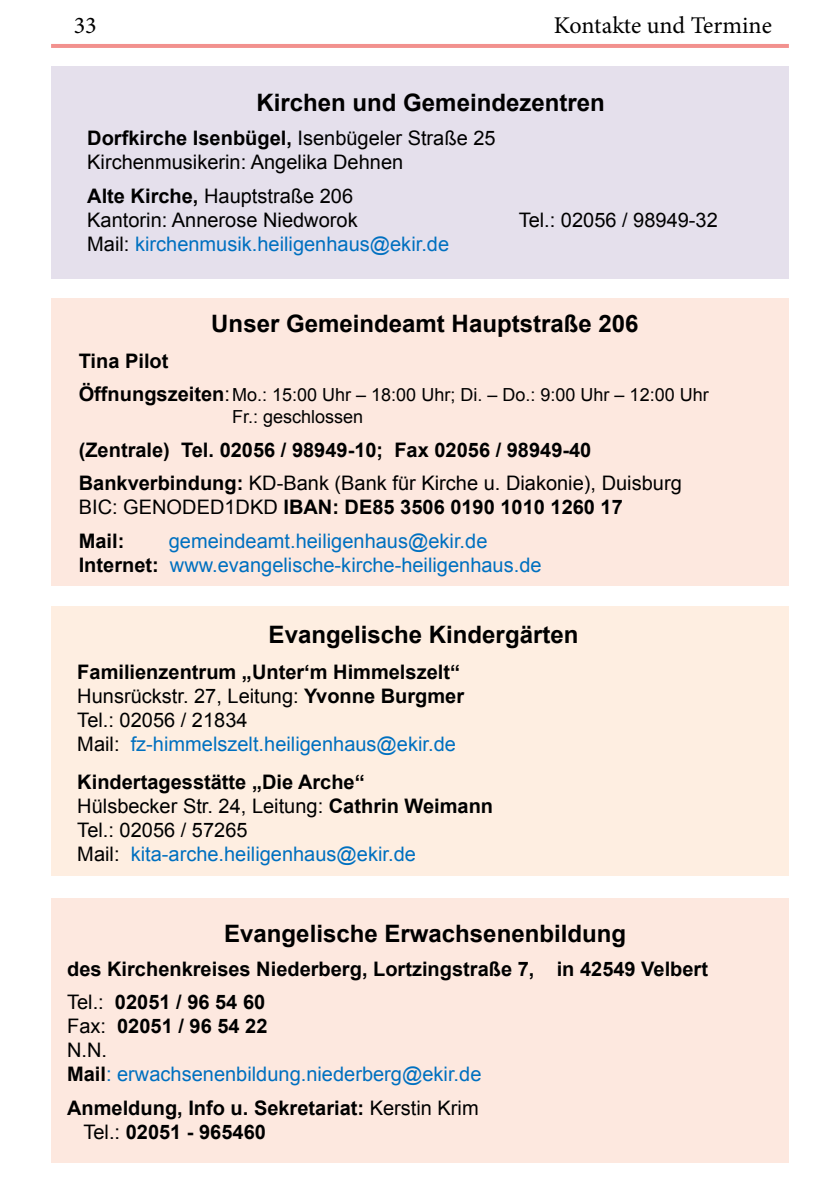
<style>
.page{position:relative;width:840px;height:1191px;background:#fff}
.page>*{position:absolute;margin:0;border:0;box-sizing:border-box;transform-origin:0 0}
.t1{font:700 24px "Arial";color:#000}
.t2{font:24px "Minion Pro";color:#000}
.t3{font:700 20px/24px "Arial";color:#000}
.t4{font:20px/24px "Arial";color:#000}
.t5{font:20px/24px "Arial";color:#0070c0}
.t6{font:18px/21.6px "Arial";color:#000}
.s1{font-weight:700}
.s2{color:#000}
.s3{font-weight:700;font-size:20px}
.s4{font-size:20px}
.s5{font-weight:400}
.s6{font-weight:700;color:#000}
.s7{font-weight:400;color:#0070c0}
.s8{color:#0070c0}
</style>
<div class="page">
<hr style="left:51px;top:44px;width:737px;height:4px;background:#f2918e">
<div style="left:51px;top:298px;width:737px;height:287px;background:#fde8df"></div>
<div style="left:51px;top:67px;width:737px;height:212px;background:#e5e0ec"></div>
<div style="left:51px;top:606px;width:737px;height:269px;background:#feeee1"></div>
<div style="left:51px;top:898px;width:737px;height:264px;background:#fde8df"></div>
<p class="t2" style="left:74px;top:9px;width:25px">33</p>
<p class="t2" style="left:553px;top:9px;width:219px">Kontakte und Termine</p>
<p class="t1" style="left:256px;top:87px;width:350px">Kirchen und Gemeindezentren</p>
<p class="t4" style="left:87px;top:126px;width:409px"><span class="s1">Dorfkirche Isenbügel,</span> Isenbügeler Straße 25<br>Kirchenmusikerin: Angelika Dehnen</p>
<p class="t4" style="left:87px;top:184px;width:272px"><span class="s1">Alte Kirche,</span> Hauptstraße 206<br>Kantorin: Annerose Niedworok</p>
<p class="t4" style="left:518px;top:208px;width:201px">Tel.: 02056 / 98949-32</p>
<p class="t5" style="left:87px;top:232px;width:363px"><span class="s2">Mail:</span> kirchenmusik.heiligenhaus@ekir.de</p>
<p class="t1" style="left:211px;top:307px;width:428px">Unser Gemeindeamt Hauptstraße 206</p>
<p class="t3" style="left:79px;top:349px;width:91px">Tina Pilot</p>
<p class="t6" style="left:232px;top:384px;width:478px;text-indent:-153px"><span class="s3">Öffnungszeiten</span><span class="s4">:</span>Mo.: 15:00 Uhr – 18:00 Uhr; Di. – Do.: 9:00 Uhr – 12:00 Uhr<br>Fr.: geschlossen</p>
<p class="t3" style="left:79px;top:433px;width:604px;line-height:33.6px">(Zentrale) Tel. 02056 / 98949-10; Fax 02056 / 98949-40<br>Bankverbindung: <span class="s5">KD-Bank (Bank für Kirche u. Diakonie), Duisburg</span></p>
<p class="t3" style="left:79px;top:491px;width:545px;line-height:33.6px"><span class="s5">BIC: GENODED1DKD</span> IBAN: DE85 3506 0190 1010 1260 17<br>Mail:</p>
<p class="t5" style="left:79px;top:529px;width:464px;text-indent:90px">gemeindeamt.heiligenhaus@ekir.de<br><span class="s6">Internet:</span> www.evangelische-kirche-heiligenhaus.de</p>
<p class="t1" style="left:268px;top:618px;width:311px">Evangelische Kindergärten</p>
<p class="t3" style="left:77px;top:660px;width:388px">Familienzentrum „Unter‘m Himmelszelt“ <span class="s5">Hunsrückstr. 27, Leitung:</span> Yvonne Burgmer <span class="s5">Tel.: 02056 / 21834<br>Mail:</span> <span class="s7">fz-himmelszelt.heiligenhaus@ekir.de</span></p>
<p class="t4" style="left:77px;top:770px;width:417px"><span class="s1">Kindertagesstätte „Die Arche“<br></span>Hülsbecker Str. 24, Leitung: <span class="s1">Cathrin Weimann </span>Tel.: 02056 / 57265<br>Mail: <span class="s8">kita-arche.heiligenhaus@ekir.de</span></p>
<p class="t1" style="left:224px;top:918px;width:403px">Evangelische Erwachsenenbildung</p>
<p class="t3" style="left:67px;top:952px;width:642px;line-height:33.6px">des Kirchenkreises Niederberg, Lortzingstraße 7, in 42549 Velbert<br><span class="s5">Tel.:</span> 02051 / 96 54 60</p>
<p class="t5" style="left:67px;top:1014px;width:415px"><span class="s2">Fax:</span> <span class="s6">02051 / 96 54 22<br></span><span class="s2">N.N.<br></span><span class="s6">Mail</span>: erwachsenenbildung.niederberg@ekir.de</p>
<p class="t3" style="left:83px;top:1096px;width:396px;text-indent:-16px">Anmeldung, Info u. Sekretariat: <span class="s5">Kerstin Krim<br>Tel.:</span> 02051 - 965460</p>
</div>
